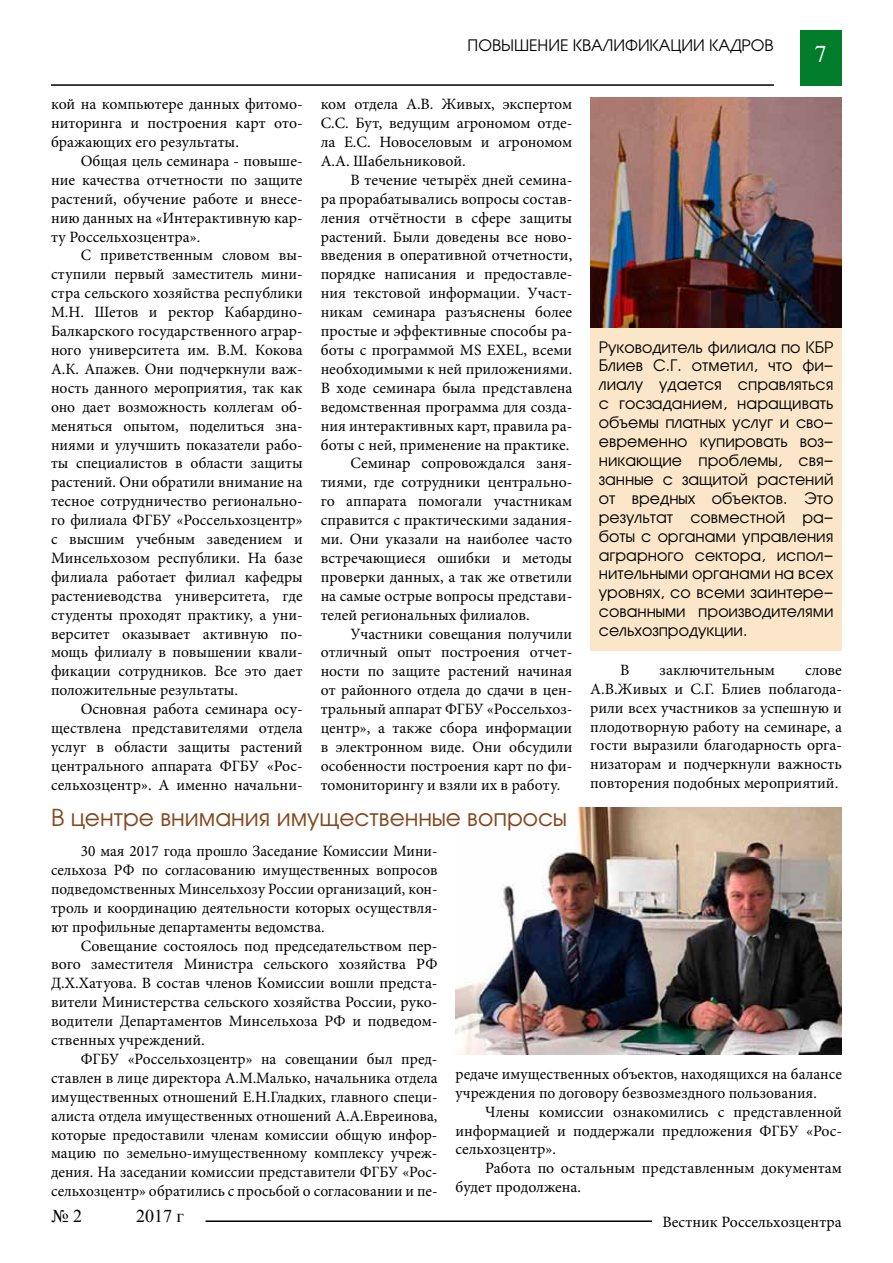
<style>
.page{position:relative;width:893px;height:1263px;background:#fff}
.page>*{position:absolute;margin:0;border:0;box-sizing:border-box;transform-origin:0 0}
.t1{font:24px "Times";color:#fff}
.t2{font:23.25px "Avangard TM";color:#84471d}
.t3{font:18px "Times New Roman";color:#000}
.t4{font:15.75px/18.9px "Minion Pro";color:#000;text-align:justify}
.t5{font:15.75px/18.9px "Avangard TM";color:#000;text-align:justify}
</style>
<div class="page">
<hr style="left:51px;top:84px;width:723px;height:2px;background:#000">
<hr style="left:206px;top:1220px;width:446px;height:2px;background:#000">
<div style="left:800px;top:30px;width:42px;height:55px;background:#007c2b"></div>
<div style="left:590px;top:308px;width:252px;height:343px;background:#fce6c9"></div>
<img style="left:590px;top:98px;width:252px;height:229px">
<img style="left:456px;top:808px;width:386px;height:246px">
<p class="t4" style="left:51px;top:95px;width:253px">кой на компьютере данных фитомо&shy;ниторинга и построения карт ото&shy;бражающих его результаты.</p>
<p class="t4" style="left:51px;top:152px;width:253px;text-indent:30px">Общая цель семинара - повыше&shy;ние качества отчетности по защите растений, обучение работе и внесе&shy;нию данных на «Интерактивную кар&shy;ту Россельхозцентра».</p>
<p class="t4" style="left:51px;top:246px;width:253px;text-indent:30px">С приветственным словом вы&shy;ступили первый заместитель мини&shy;стра сельского хозяйства республики М.Н. Шетов и ректор Кабардино-Балкарского государственного аграр&shy;ного университета им. В.М. Кокова А.К. Апажев. Они подчеркнули важ&shy;ность данного мероприятия, так как оно дает возможность коллегам об&shy;меняться опытом, поделиться зна&shy;ниями и улучшить показатели рабо&shy;ты специалистов в области защиты растений. Они обратили внимание на тесное сотрудничество регионально&shy;го филиала ФГБУ «Россельхозцентр» с высшим учебным заведением и Минсельхозом республики. На базе филиала работает филиал кафедры растениеводства университета, где студенты проходят практику, а уни&shy;верситет оказывает активную по&shy;мощь филиалу в повышении квали&shy;фикации сотрудников. Все это дает положительные результаты.</p>
<p class="t4" style="left:51px;top:700px;width:253px;text-indent:30px">Основная работа семинара осу&shy;ществлена представителями отдела услуг в области защиты растений центрального аппарата ФГБУ «Рос&shy;сельхозцентр». А именно начальни-</p>
<p class="t5" style="left:468px;top:36px;width:307px">ПОВЫШЕНИЕ КВАЛИФИКАЦИИ КАДРОВ</p>
<h1 class="t1" style="left:815px;top:32px;width:13px">7</h1>
<p class="t4" style="left:321px;top:95px;width:253px">ком отдела А.В. Живых, экспертом С.С. Бут, ведущим агрономом отде&shy;ла Е.С. Новоселовым и агрономом А.А. Шабельниковой.</p>
<p class="t4" style="left:350px;top:170px;width:223px">В течение четырёх дней семина-</p>
<p class="t4" style="left:321px;top:189px;width:253px">ра прорабатывались вопросы состав-</p>
<p class="t4" style="left:321px;top:208px;width:253px">ления отчётности в сфере защиты</p>
<p class="t4" style="left:321px;top:227px;width:253px">растений. Были доведены все ново-</p>
<p class="t4" style="left:321px;top:246px;width:253px">введения в оперативной отчетности,</p>
<p class="t4" style="left:321px;top:265px;width:253px">порядке написания и предоставле-</p>
<p class="t4" style="left:321px;top:284px;width:253px">ния текстовой информации. Участ-</p>
<p class="t4" style="left:321px;top:303px;width:253px">никам семинара разъяснены более</p>
<p class="t4" style="left:321px;top:322px;width:253px">простые и эффективные способы ра-</p>
<p class="t4" style="left:321px;top:341px;width:253px">боты с программой MS EXEL, всеми</p>
<p class="t4" style="left:321px;top:359px;width:253px">необходимыми к ней приложениями.</p>
<p class="t4" style="left:321px;top:378px;width:253px">В ходе семинара была представлена</p>
<p class="t4" style="left:321px;top:397px;width:253px">ведомственная программа для созда-</p>
<p class="t4" style="left:321px;top:416px;width:253px">ния интерактивных карт, правила ра-</p>
<p class="t4" style="left:321px;top:435px;width:250px">боты с ней, применение на практике.</p>
<p class="t4" style="left:350px;top:454px;width:223px">Семинар сопровождался заня-</p>
<p class="t4" style="left:321px;top:473px;width:253px">тиями, где сотрудники центрально-</p>
<p class="t4" style="left:321px;top:492px;width:253px">го аппарата помогали участникам</p>
<p class="t4" style="left:321px;top:511px;width:253px">справится с практическими задания-</p>
<p class="t4" style="left:321px;top:530px;width:253px">ми. Они указали на наиболее часто</p>
<p class="t4" style="left:321px;top:548px;width:253px">встречающиеся ошибки и методы</p>
<p class="t4" style="left:321px;top:567px;width:253px">проверки данных, а так же ответили</p>
<p class="t4" style="left:321px;top:586px;width:253px">на самые острые вопросы представи-</p>
<p class="t4" style="left:321px;top:605px;width:210px">телей региональных филиалов.</p>
<p class="t4" style="left:350px;top:624px;width:223px">Участники совещания получили</p>
<p class="t4" style="left:321px;top:643px;width:253px">отличный опыт построения отчет-</p>
<p class="t4" style="left:321px;top:662px;width:253px">ности по защите растений начиная</p>
<p class="t4" style="left:321px;top:681px;width:253px">от районного отдела до сдачи в цен-</p>
<p class="t4" style="left:321px;top:700px;width:253px">тральный аппарат ФГБУ «Россельхоз-</p>
<p class="t4" style="left:321px;top:719px;width:253px">центр», а также сбора информации</p>
<p class="t4" style="left:321px;top:737px;width:253px">в электронном виде. Они обсудили</p>
<p class="t4" style="left:321px;top:756px;width:253px">особенности построения карт по фи-</p>
<p class="t4" style="left:321px;top:775px;width:241px">томониторингу и взяли их в работу.</p>
<p class="t5" style="left:599px;top:337px;width:236px">Руководитель филиала по КБР Блиев С.Г. отметил, что фи&shy;лиалу удается справляться с госзаданием, наращивать объемы платных услуг и сво&shy;евременно купировать воз&shy;никающие проблемы, свя&shy;занные с защитой растений от вредных объектов. Это результат совместной ра&shy;боты с органами управления аграрного сектора, испол&shy;нительными органами на всех уровнях, со всеми заинтере&shy;сованными производителями сельхозпродукции.</p>
<p class="t4" style="left:620px;top:660px;width:11px">В</p>
<p class="t4" style="left:660px;top:660px;width:117px">заключительным</p>
<p class="t4" style="left:590px;top:660px;width:253px;text-indent:215px">слове А.В.Живых и С.Г. Блиев поблагода&shy;рили всех участников за успешную и плодотворную работу на семинаре, а гости выразили благодарность орга&shy;низаторам и подчеркнули важность повторения подобных мероприятий.</p>
<h2 class="t2" style="left:51px;top:805px;width:517px">В центре внимания имущественные вопросы</h2>
<p class="t4" style="left:51px;top:841px;width:388px;text-indent:30px">30 мая 2017 года прошло Заседание Комиссии Мини&shy;сельхоза РФ по согласованию имущественных вопросов подведомственных Минсельхозу России организаций, кон&shy;троль и координацию деятельности которых осуществля&shy;ют профильные департаменты ведомства.</p>
<p class="t4" style="left:51px;top:936px;width:388px;text-indent:30px">Совещание состоялось под председательством пер&shy;вого заместителя Министра сельского хозяйства РФ Д.Х.Хатуова. В состав членов Комиссии вошли предста&shy;вители Министерства сельского хозяйства России, руко&shy;водители Департаментов Минсельхоза РФ и подведом&shy;ственных учреждений.</p>
<p class="t4" style="left:51px;top:1049px;width:388px;text-indent:30px">ФГБУ «Россельхозцентр» на совещании был пред&shy;ставлен в лице директора А.М.Малько, начальника отдела имущественных отношений Е.Н.Гладких, главного специ&shy;алиста отдела имущественных отношений А.А.Евреинова, которые предоставили членам комиссии общую инфор&shy;мацию по земельно-имущественному комплексу учреж&shy;дения. На заседании комиссии представители ФГБУ «Рос&shy;сельхозцентр» обратились с просьбой о согласовании и пе-</p>
<p class="t3" style="left:51px;top:1204px;width:32px">№ 2</p>
<p class="t3" style="left:136px;top:1204px;width:49px">2017 г</p>
<p class="t4" style="left:455px;top:1064px;width:388px">редаче имущественных объектов, находящихся на балансе учреждения по договору безвозмездного пользования.</p>
<p class="t4" style="left:455px;top:1102px;width:388px;text-indent:30px">Члены комиссии ознакомились с представленной информацией и поддержали предложения ФГБУ «Рос&shy;сельхозцентр».</p>
<p class="t4" style="left:455px;top:1159px;width:388px;text-indent:30px">Работа по остальным представленным документам будет продолжена.</p>
<p class="t4" style="left:662px;top:1213px;width:181px">Вестник Россельхозцентра</p>
</div>
